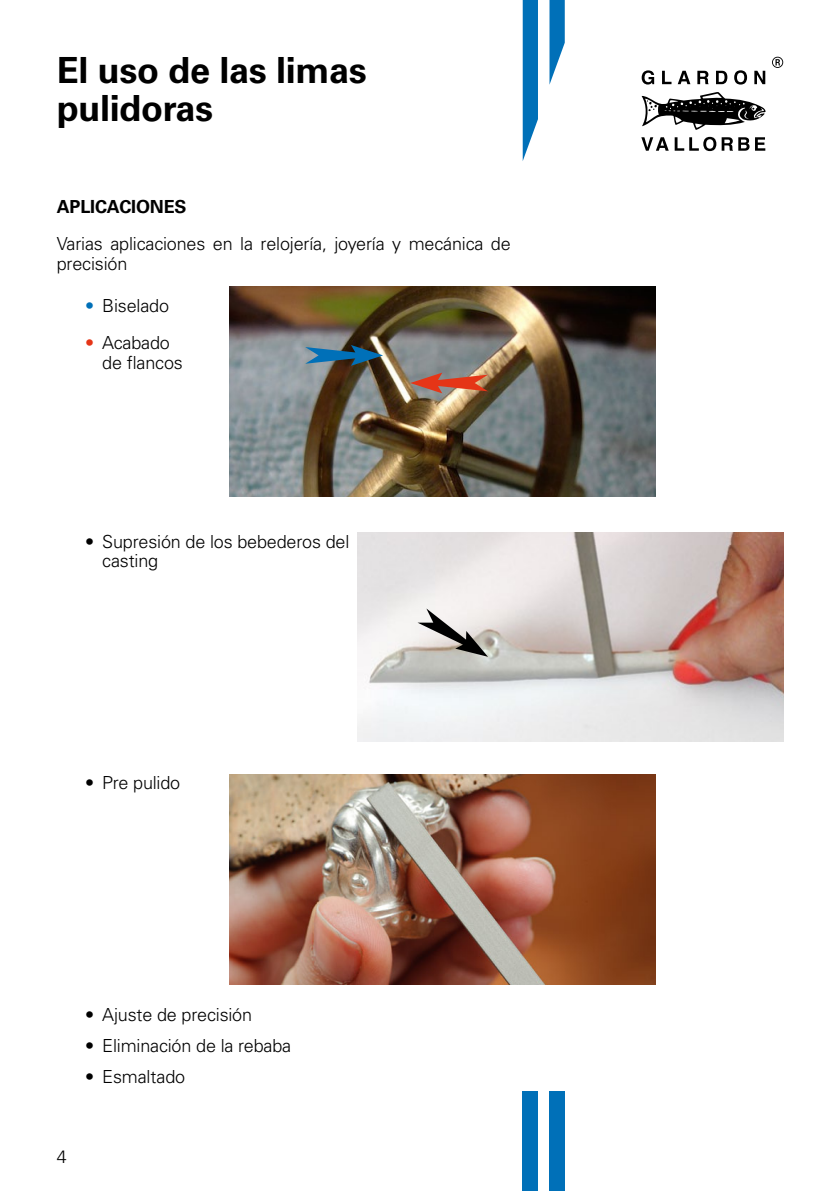
<style>
.page{position:relative;width:840px;height:1191px;background:#fff}
.page>*{position:absolute;margin:0;border:0;box-sizing:border-box;transform-origin:0 0}
.t1{font:700 36px/38.6px "Univers LT Std";letter-spacing:-.01em;color:#000}
.t2{font:300 18px/19.8px "Univers LT Std";letter-spacing:-.01em;color:#000}
.t3{font:700 18px "Univers LT Std";letter-spacing:-.01em;color:#000}
.s1{color:#0070b8}
.s2{color:#e53517}
</style>
<div class="page">
<svg style="left:522px;top:0;width:15px;height:161px"></svg>
<svg style="left:549px;top:0;width:15px;height:85px"></svg>
<div style="left:549px;top:1091px;width:15px;height:100px;background:#0070b8"></div>
<div style="left:522px;top:1091px;width:15px;height:100px;background:#0070b8"></div>
<svg style="left:641px;top:92px;width:124px;height:38px"></svg>
<svg style="left:641px;top:70px;width:12px;height:15px"></svg>
<svg style="left:662px;top:71px;width:9px;height:13px"></svg>
<svg style="left:677px;top:71px;width:13px;height:13px"></svg>
<svg style="left:697px;top:71px;width:11px;height:13px"></svg>
<svg style="left:716px;top:71px;width:11px;height:13px"></svg>
<svg style="left:734px;top:70px;width:12px;height:15px"></svg>
<svg style="left:754px;top:71px;width:10px;height:13px"></svg>
<svg style="left:641px;top:137px;width:27px;height:14px"></svg>
<svg style="left:674px;top:137px;width:90px;height:14px"></svg>
<svg style="left:772px;top:57px;width:10px;height:11px"></svg>
<img style="left:230px;top:286px;width:425px;height:210px">
<img style="left:357px;top:532px;width:425px;height:210px">
<img style="left:230px;top:774px;width:425px;height:210px">
<svg style="left:305px;top:345px;width:78px;height:21px"></svg>
<svg style="left:410px;top:372px;width:78px;height:21px"></svg>
<svg style="left:417px;top:608px;width:70px;height:49px"></svg>
<h1 class="t1" style="left:57px;top:51px;width:311px">El uso de las limas pulidoras</h1>
<p class="t3" style="left:57px;top:196px;width:131px">APLICACIONES</p>
<p class="t2" style="left:57px;top:233px;width:455px">Varias aplicaciones en la relojería, joyería y mecánica de precisión</p>
<p class="t2" style="left:85px;top:296px;width:85px"><span class="s1">•</span> Biselado</p>
<p class="t2" style="left:102px;top:333px;width:82px;text-indent:-17px"><span class="s2">•</span> Acabado de flancos</p>
<p class="t2" style="left:102px;top:531px;width:248px;text-indent:-17px">• Supresión de los bebederos del casting</p>
<p class="t2" style="left:85px;top:772px;width:97px">• Pre pulido</p>
<p class="t2" style="left:85px;top:1004px;width:168px">• Ajuste de precisión</p>
<p class="t2" style="left:85px;top:1036px;width:207px">• Eliminación de la rebaba</p>
<p class="t2" style="left:85px;top:1067px;width:101px">• Esmaltado</p>
<p class="t2" style="left:57px;top:1146px;width:12px">4</p>
</div>
